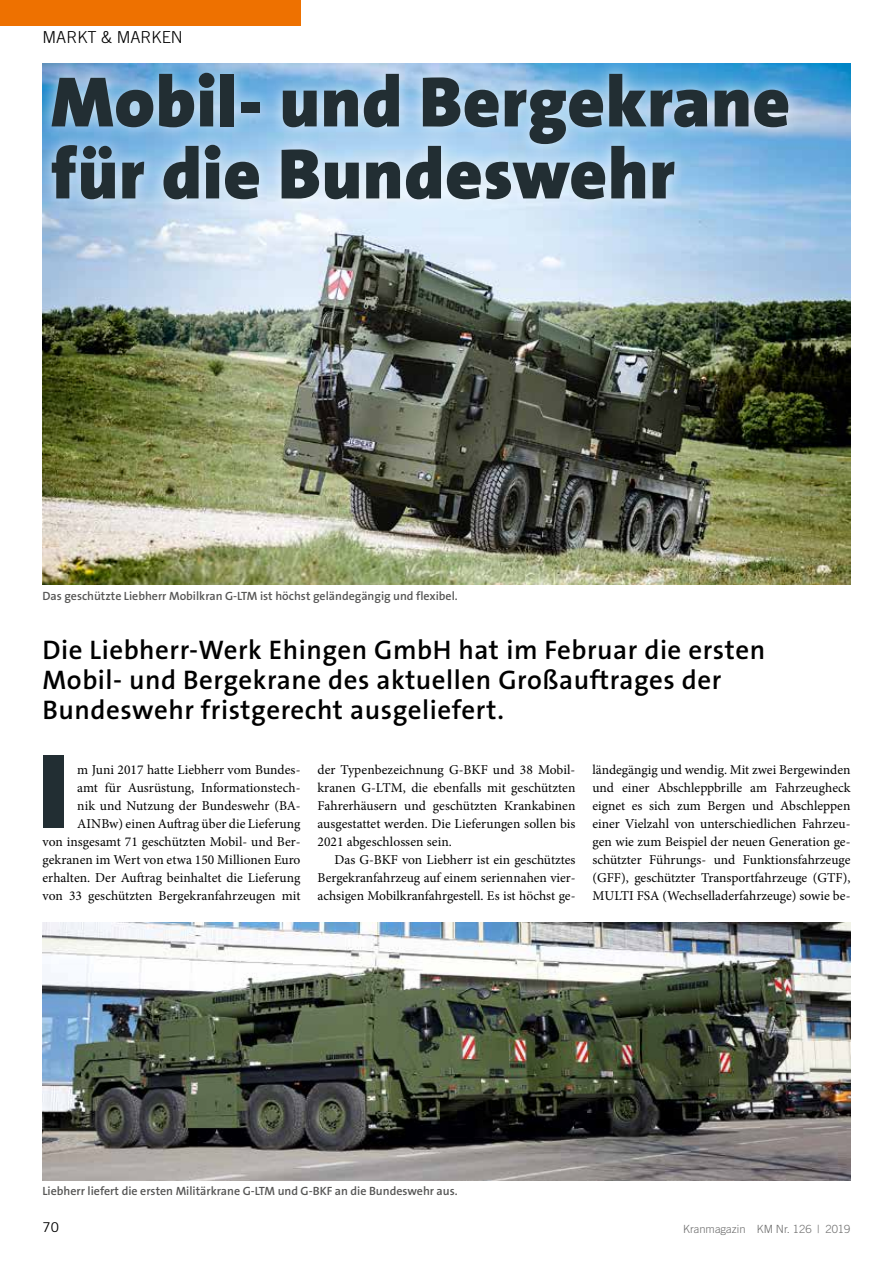
<style>
.page{position:relative;width:893px;height:1263px;background:#fff}
.page>*{position:absolute;margin:0;border:0;box-sizing:border-box;transform-origin:0 0}
.t1{font:900 108px "The Sans B9";color:#222e33}
.t2{font:900 72px/72px "The Sans B9";letter-spacing:.01em;color:#222e33}
.t3{font:600 27px/30px "The Sans B6";letter-spacing:.02em;color:#000}
.t4{font:300 16.5px "Trade Gothic";color:#000}
.t5{font:13.5px/18px "Minion Pro";letter-spacing:.005em;color:#000;text-align:justify}
.t6{font:13.5px "Trade Gothic";color:#000}
.t7{font:600 12px "The Sans B6";color:#565655}
.t8{font:300 11.25px "Trade Gothic";color:#6e6e6e}
</style>
<div class="page">
<div style="left:0;top:0;width:300px;height:26px;background:#ee7100"></div>
<img style="left:43px;top:64px;width:807px;height:521px">
<div style="left:36px;top:58px;width:767px;height:157px;background:#fff;opacity:.75"></div>
<img style="left:43px;top:923px;width:807px;height:257px">
<p class="t4" style="left:43px;top:27px;width:142px">MARKT &amp; MARKEN</p>
<h2 class="t2" style="left:51px;top:68px;width:741px">Mobil- und Bergekrane für die Bundeswehr</h2>
<p class="t7" style="left:43px;top:590px;width:417px">Das geschützte Liebherr Mobilkran G-LTM ist höchst geländegängig und flexibel.</p>
<h3 class="t3" style="left:43px;top:636px;width:724px">Die Liebherr-Werk Ehingen GmbH hat im Februar die ersten<br>Mobil- und Bergekrane des aktuellen Großauftrages der<br>Bundeswehr fristgerecht ausgeliefert.</h3>
<p class="t5" style="left:43px;top:761px;width:259px;text-align:right">m Juni 2017 hatte Liebherr vom Bundes-<br>amt für Ausrüstung, Informationstech-<br>nik und Nutzung der Bundeswehr (BA-AINBw) einen Auftrag über die Lieferung<br>von insgesamt 71 geschützten Mobil- und Ber&shy;gekranen im Wert von etwa 150 Millionen Euro erhalten. Der Auftrag beinhaltet die Lieferung von 33 geschützten Bergekranfahrzeugen mit</p>
<h1 class="t1" style="left:38px;top:733px;width:32px">I</h1>
<p class="t5" style="left:317px;top:761px;width:259px">der Typenbezeichnung G-BKF und 38 Mobil&shy;kranen G-LTM, die ebenfalls mit geschützten Fahrerhäusern und geschützten Krankabinen ausgestattet werden. Die Lieferungen sollen bis 2021 abgeschlossen sein.</p>
<p class="t5" style="left:317px;top:851px;width:259px;text-indent:17px">Das G-BKF von Liebherr ist ein geschütztes Bergekranfahrzeug auf einem seriennahen vier&shy;achsigen Mobilkranfahrgestell. Es ist höchst ge-</p>
<p class="t5" style="left:592px;top:761px;width:259px">ländegängig und wendig. Mit zwei Bergewinden und einer Abschleppbrille am Fahrzeugheck eignet es sich zum Bergen und Abschleppen einer Vielzahl von unterschiedlichen Fahrzeu&shy;gen wie zum Beispiel der neuen Generation ge&shy;schützter Führungs- und Funktionsfahrzeuge (GFF), geschützter Transportfahrzeuge (GTF), MULTI FSA (Wechselladerfahrzeuge) sowie be-</p>
<p class="t7" style="left:43px;top:1185px;width:417px">Liebherr liefert die ersten Militärkrane G-LTM und G-BKF an die Bundeswehr aus.</p>
<p class="t6" style="left:43px;top:1219px;width:18px">70</p>
<p class="t8" style="left:683px;top:1222px;width:169px">Kranmagazin KM Nr. 126 | 2019</p>
</div>
